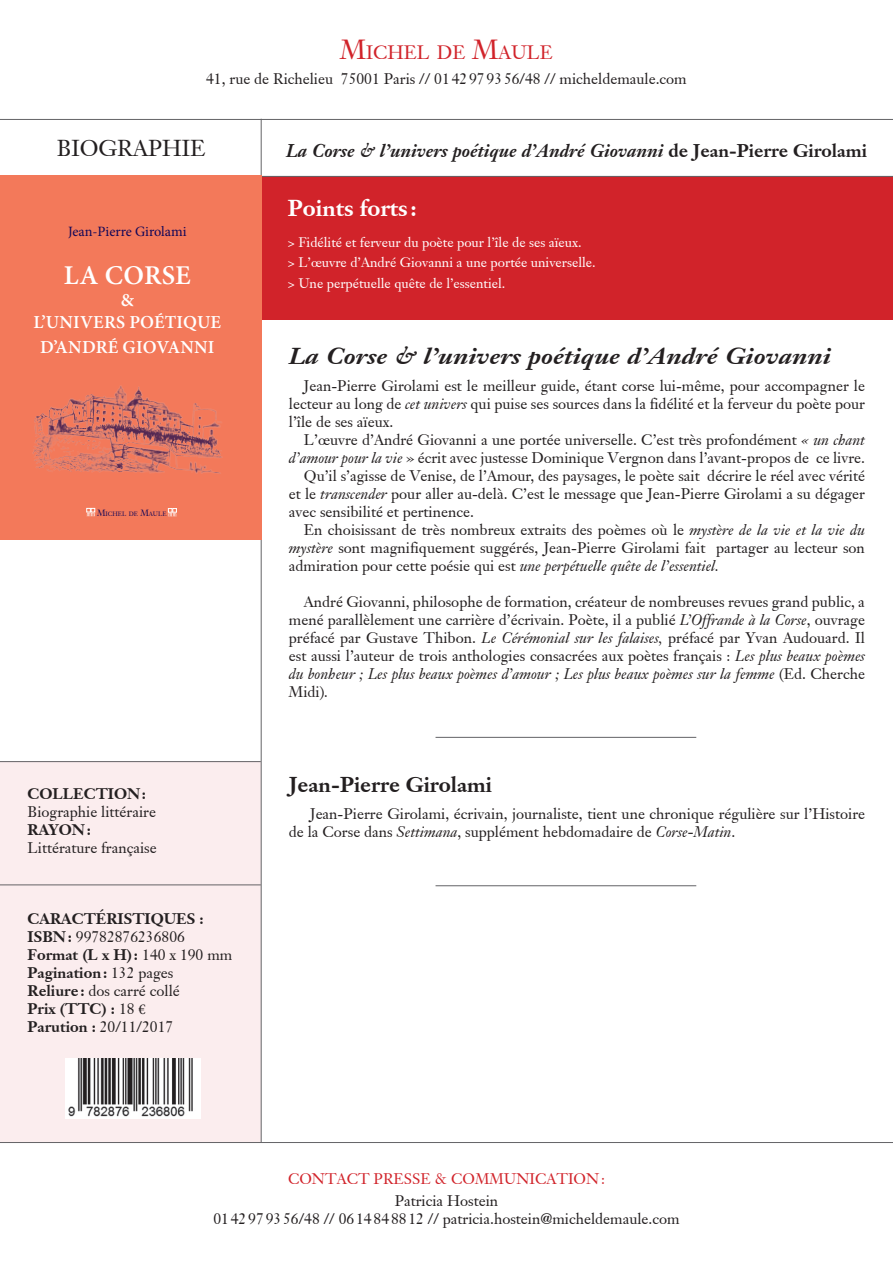
<style>
.page{position:relative;width:893px;height:1263px;background:#fff}
.page>*{position:absolute;margin:0;border:0;box-sizing:border-box;transform-origin:0 0}
.t1{font:600 27.15px "Minion Pro";letter-spacing:.01em;color:#fff}
.t2{font:italic 700 22.5px "Janson S Si";color:#231f20;scale:1.15 1}
.t3{font:700 22.5px "Janson S Si";color:#fff}
.t4{font:22.5px "Janson S Si";color:#231f20}
.t5{font:700 21px "Janson S Si";color:#231f20}
.t6{font:18.9px "Janson S Si";color:#d1232a}
.t7{font:600 18.3px/22px "Minion Pro";letter-spacing:.01em;color:#fff;text-align:center}
.t8{font:italic 700 18px "Janson S Si";color:#231f20}
.t9{font:15px/18px "Janson S Si";color:#231f20;text-align:justify}
.t10{font:700 15px "Janson S Si";color:#231f20}
.t11{font:15px "Janson S Si";color:#d1232a}
.t12{font:14.25px "Minion Pro";letter-spacing:-.005em;color:#110658}
.t13{font:13.5px "Janson S Si";color:#fff}
.t14{font:6.15px "Janson S Si";color:#110658}
.s1{font-size:27px}
.s2{font-size:8.85px}
.s3{font-weight:700}
.s4{font-weight:400}
.s5{font-family:"Minion Pro";font-weight:400}
.s6{font-style:normal}
.s7{font-style:italic}
</style>
<div class="page">
<div style="left:262px;top:176px;width:631px;height:144px;background:#d1232a"></div>
<div style="left:0;top:761px;width:261px;height:381px;background:#fbedee"></div>
<hr style="left:0;top:176px;width:893px;height:1px;background:#636366">
<hr style="left:0;top:761px;width:261px;height:1px;background:#636366">
<hr style="left:435px;top:737px;width:261px;height:1px;background:#636366">
<hr style="left:435px;top:885px;width:261px;height:1px;background:#636366">
<hr style="left:0;top:884px;width:261px;height:1px;background:#636366">
<hr style="left:0;top:1142px;width:893px;height:1px;background:#636366">
<hr style="left:0;top:119px;width:893px;height:1px;background:#636366">
<hr style="left:261px;top:119px;width:1px;height:1023px;background:#636366">
<div style="left:0;top:176px;width:261px;height:364px;background:#f3795a"></div>
<svg style="left:87px;top:508px;width:8px;height:8px"></svg>
<svg style="left:168px;top:508px;width:9px;height:8px"></svg>
<img style="left:32px;top:385px;width:191px;height:89px">
<img style="left:66px;top:1059px;width:135px;height:59px">
<p class="t6" style="left:340px;top:40px;width:214px"><span class="s1">M</span>ICHEL DE <span class="s1">M</span>AULE</p>
<p class="t9" style="left:206px;top:69px;width:482px">41, rue de Richelieu 75001 Paris // 0142979356/48 // micheldemaule.com</p>
<p class="t4" style="left:57px;top:133px;width:150px">BIOGRAPHIE</p>
<p class="t12" style="left:68px;top:222px;width:120px">Jean-Pierre Girolami</p>
<p class="t1" style="left:64px;top:257px;width:128px">LA CORSE</p>
<p class="t7" style="left:34px;top:289px;width:189px">&amp;<br>L’UNIVERS POÉTIQUE</p>
<p class="t7" style="left:40px;top:336px;width:176px">D’ANDRÉ GIOVANNI</p>
<p class="t14" style="left:97px;top:510px;width:71px"><span class="s2">M</span>ICHEL DE <span class="s2">M</span>AULE</p>
<p class="t10" style="left:28px;top:783px;width:120px">COLLECTION:</p>
<p class="t9" style="left:28px;top:802px;width:130px">Biographie littéraire</p>
<p class="t10" style="left:28px;top:819px;width:65px">RAYON:</p>
<p class="t9" style="left:28px;top:838px;width:131px">Littérature française</p>
<p class="t10" style="left:28px;top:909px;width:178px">CARACTÉRISTIQUES :</p>
<p class="t9" style="left:28px;top:928px;width:159px"><span class="s3">ISBN:</span> 99782876236806</p>
<p class="t10" style="left:28px;top:945px;width:206px">Format (L x H): <span class="s4">140 x 190 mm</span></p>
<p class="t10" style="left:28px;top:963px;width:147px">Pagination: <span class="s4">132 pages</span></p>
<p class="t9" style="left:28px;top:982px;width:154px"><span class="s3">Reliure:</span> dos carré collé</p>
<p class="t10" style="left:28px;top:999px;width:120px">Prix (TTC) : <span class="s4">18</span> <span class="s5">€</span></p>
<p class="t9" style="left:28px;top:1018px;width:147px"><span class="s3">Parution :</span> 20/11/2017</p>
<p class="t8" style="left:286px;top:139px;width:583px">La Corse &amp; l’univers poétique d’André Giovanni <span class="s6">de Jean-Pierre Girolami</span></p>
<p class="t3" style="left:288px;top:193px;width:131px">Points forts :</p>
<p class="t13" style="left:288px;top:233px;width:295px">&gt; Fidélité et ferveur du poète pour l’île de ses aïeux.</p>
<p class="t13" style="left:288px;top:254px;width:309px">&gt; L’œuvre d’André Giovanni a une portée universelle.</p>
<p class="t13" style="left:288px;top:274px;width:219px">&gt; Une perpétuelle quête de l’essentiel.</p>
<p class="t2" style="left:289px;top:342px;width:473px">La Corse &amp; l’univers poétique d’André Giovanni</p>
<p class="t9" style="left:289px;top:377px;width:578px;text-indent:15px">Jean-Pierre Girolami est le meilleur guide, étant corse lui-même, pour accompagner le lecteur au long de <span class="s7">cet univers</span> qui puise ses sources dans la fidélité et la ferveur du poète pour l’île de ses aïeux.</p>
<p class="t9" style="left:289px;top:431px;width:578px;text-align:right">L’œuvre d’André Giovanni a une portée universelle. C’est très profondément <span class="s7">« un chant d’amour pour la vie</span> » écrit avec justesse Dominique Vergnon dans l’avant-propos de ce livre.</p>
<p class="t9" style="left:289px;top:467px;width:578px;text-indent:15px">Qu’il s’agisse de Venise, de l’Amour, des paysages, le poète sait décrire le réel avec vérité et le <span class="s7">transcender</span> pour aller au-delà. C’est le message que Jean-Pierre Girolami a su dégager avec sensibilité et pertinence.</p>
<p class="t9" style="left:289px;top:521px;width:578px;text-indent:15px">En choisissant de très nombreux extraits des poèmes où le <span class="s7">mystère de la vie et la vie du mystère</span> sont magnifiquement suggérés, Jean-Pierre Girolami fait partager au lecteur son admiration pour cette poésie qui est <span class="s7">une perpétuelle quête de l’essentiel.</span></p>
<p class="t9" style="left:289px;top:593px;width:578px;text-indent:15px">André Giovanni, philosophe de formation, créateur de nombreuses revues grand public, a mené parallèlement une carrière d’écrivain. Poète, il a publié <span class="s7">L’Offrande à la Corse</span>, ouvrage préfacé par Gustave Thibon. <span class="s7">Le Cérémonial sur les falaises,</span> préfacé par Yvan Audouard. Il est aussi l’auteur de trois anthologies consacrées aux poètes français : <span class="s7">Les plus beaux poèmes du bonheur ; Les plus beaux poèmes d’amour ; Les plus beaux poèmes sur la femme</span> (Ed. Cherche Midi)<span class="s7">.</span></p>
<p class="t5" style="left:289px;top:771px;width:205px">Jean-Pierre Girolami</p>
<p class="t9" style="left:289px;top:804px;width:578px;text-indent:21px">Jean-Pierre Girolami, écrivain, journaliste, tient une chronique régulière sur l’Histoire de la Corse dans <span class="s7">Settimana</span>, supplément hebdomadaire de <span class="s7">Corse-Matin</span>.</p>
<p class="t11" style="left:288px;top:1169px;width:318px">CONTACT PRESSE &amp; COMMUNICATION:</p>
<p class="t9" style="left:395px;top:1192px;width:105px">Patricia Hostein</p>
<p class="t9" style="left:213px;top:1210px;width:468px">0142979356/48 // 0614848812 // patricia.hostein@micheldemaule.com</p>
</div>
